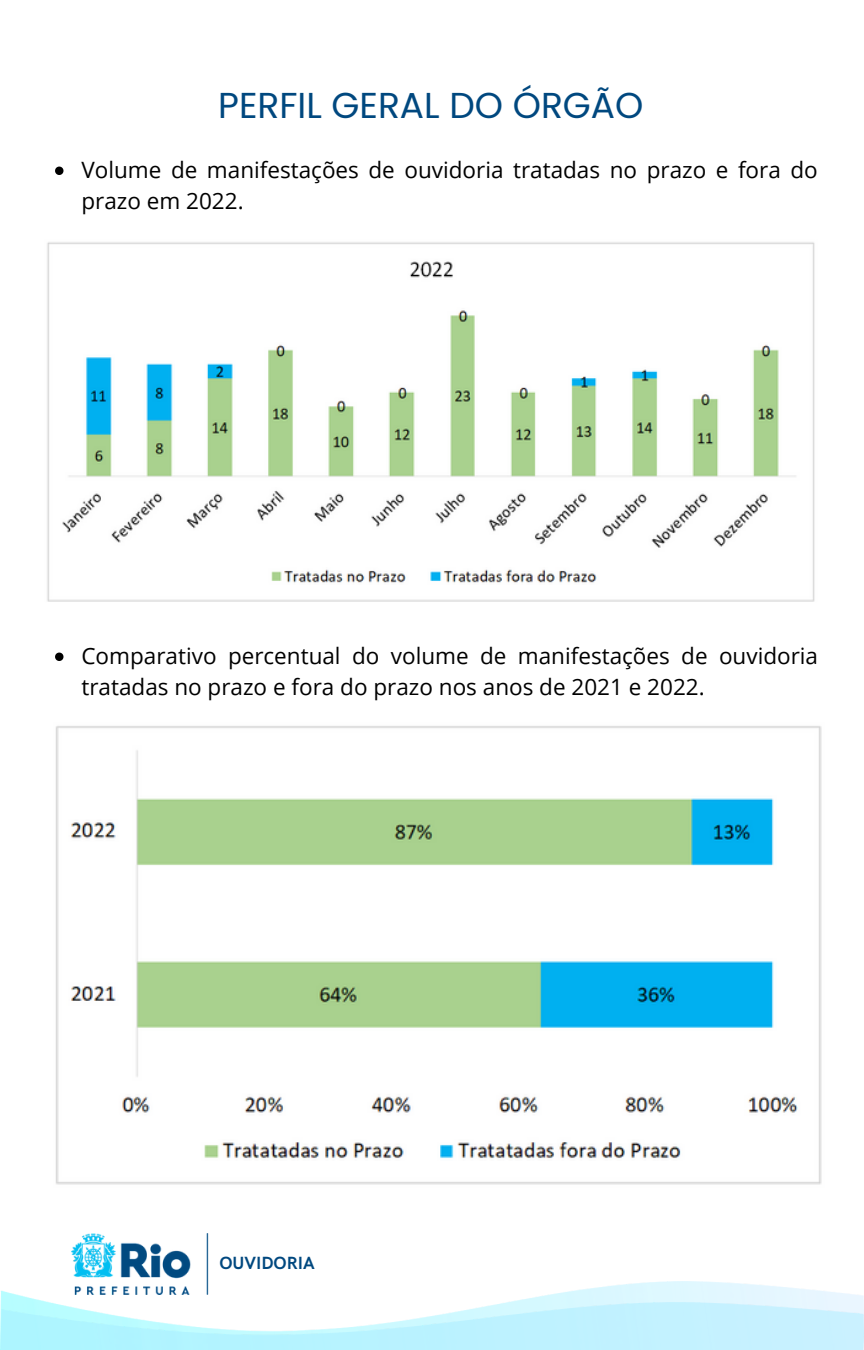
<style>
.page{position:relative;width:864px;height:1350px;background:#fff}
.page>*{position:absolute;margin:0;border:0;box-sizing:border-box;transform-origin:0 0}
.t1{font:36px "Poppins";color:#00487f}
.t2{font:22.5px/30.4px "Open Sans";color:#000}
.t3{font:700 17.78px "HK Grotesk";color:#00487f}
</style>
<div class="page">
<img style="left:71px;top:1234px;width:138px;height:48px">
<img style="left:0;top:1282px;width:863px;height:20px">
<svg style="left:55px;top:167px;width:8px;height:8px"></svg>
<svg style="left:55px;top:653px;width:8px;height:8px"></svg>
<img style="left:47px;top:242px;width:768px;height:360px">
<img style="left:56px;top:726px;width:766px;height:459px">
<h1 class="t1" style="left:218px;top:80px;width:427px">PERFIL GERAL DO ÓRGÃO</h1>
<p class="t2" style="left:81px;top:154px;width:738px">Volume de manifestações de ouvidoria tratadas no prazo e fora do prazo em 2022.</p>
<p class="t2" style="left:81px;top:640px;width:738px">Comparativo percentual do volume de manifestações de ouvidoria tratadas no prazo e fora do prazo nos anos de 2021 e 2022.</p>
<p class="t3" style="left:219px;top:1253px;width:97px">OUVIDORIA</p>
</div>
